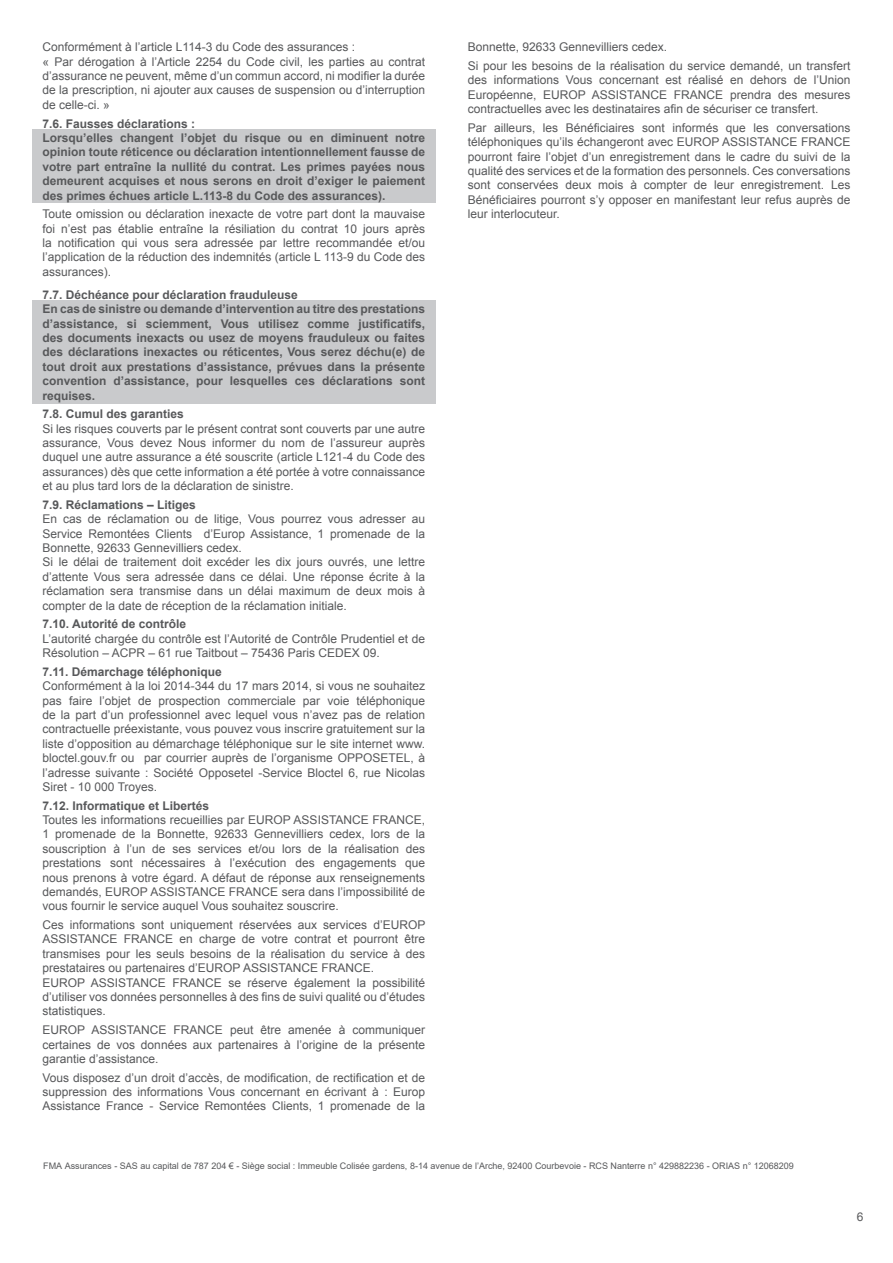
<style>
.page{position:relative;width:893px;height:1263px;background:#fff}
.page>*{position:absolute;margin:0;border:0;box-sizing:border-box;transform-origin:0 0}
.t1{font:12px/14.4px "Arial";color:#57585a;text-align:justify}
.t2{font:700 12px/14.4px "Arial";color:#57585a}
.t3{font:9px "Arial";color:#57585a}
</style>
<div class="page">
<div style="left:32px;top:301px;width:404px;height:103px;background:#c9cacc"></div>
<div style="left:32px;top:130px;width:404px;height:73px;background:#c9cacc"></div>
<p class="t1" style="left:43px;top:40px;width:384px;text-align:left">Conformément à l’article L114-3 du Code des assurances :<br>« Par dérogation à l’Article 2254 du Code civil, les parties au contrat d’assurance ne peuvent, même d’un commun accord, ni modifier la durée de la prescription, ni ajouter aux causes de suspension ou d’interruption de celle-ci. »</p>
<p class="t2" style="left:43px;top:117px;width:384px">7.6. Fausses déclarations :<br>Lorsqu’elles changent l’objet du risque ou en diminuent notre opinion toute réticence ou déclaration intentionnellement fausse de votre part entraîne la nullité du contrat. Les primes payées nous demeurent acquises et nous serons en droit d’exiger le paiement des primes échues article L.113-8 du Code des assurances).</p>
<p class="t1" style="left:43px;top:207px;width:384px">Toute omission ou déclaration inexacte de votre part dont la mauvaise foi n’est pas établie entraîne la résiliation du contrat 10 jours après la notification qui vous sera adressée par lettre recommandée et/ou l’application de la réduction des indemnités (article L 113-9 du Code des assurances).</p>
<p class="t2" style="left:43px;top:288px;width:384px">7.7. Déchéance pour déclaration frauduleuse<br>En cas de sinistre ou demande d’intervention au titre des prestations d’assistance, si sciemment, Vous utilisez comme justificatifs, des documents inexacts ou usez de moyens frauduleux ou faites des déclarations inexactes ou réticentes, Vous serez déchu(e) de tout droit aux prestations d’assistance, prévues dans la présente convention d’assistance, pour lesquelles ces déclarations sont requises.</p>
<p class="t2" style="left:43px;top:407px;width:143px">7.8. Cumul des garanties</p>
<p class="t1" style="left:43px;top:421px;width:384px">Si les risques couverts par le présent contrat sont couverts par une autre assurance, Vous devez Nous informer du nom de l’assureur auprès duquel une autre assurance a été souscrite (article L121-4 du Code des assurances) dès que cette information a été portée à votre connaissance et au plus tard lors de la déclaration de sinistre.</p>
<p class="t2" style="left:43px;top:498px;width:155px">7.9. Réclamations – Litiges</p>
<p class="t1" style="left:43px;top:512px;width:384px;text-align:left">En cas de réclamation ou de litige, Vous pourrez vous adresser au Service Remontées Clients d’Europ Assistance, 1 promenade de la Bonnette, 92633 Gennevilliers cedex.<br>Si le délai de traitement doit excéder les dix jours ouvrés, une lettre d’attente Vous sera adressée dans ce délai. Une réponse écrite à la réclamation sera transmise dans un délai maximum de deux mois à compter de la date de réception de la réclamation initiale.</p>
<p class="t2" style="left:43px;top:617px;width:145px">7.10. Autorité de contrôle</p>
<p class="t1" style="left:43px;top:631px;width:384px">L’autorité chargée du contrôle est l’Autorité de Contrôle Prudentiel et de<br>Résolution – ACPR – 61 rue Taitbout – 75436 Paris CEDEX 09.</p>
<p class="t2" style="left:43px;top:665px;width:181px">7.11. Démarchage téléphonique</p>
<p class="t1" style="left:43px;top:679px;width:384px">Conformément à la loi 2014-344 du 17 mars 2014, si vous ne souhaitez pas faire l’objet de prospection commerciale par voie téléphonique de la part d’un professionnel avec lequel vous n’avez pas de relation contractuelle préexistante, vous pouvez vous inscrire gratuitement sur la liste d’opposition au démarchage téléphonique sur le site internet www. bloctel.gouv.fr ou par courrier auprès de l’organisme OPPOSETEL, à l’adresse suivante : Société Opposetel -Service Bloctel 6, rue Nicolas Siret - 10 000 Troyes.</p>
<p class="t2" style="left:43px;top:798px;width:168px">7.12. Informatique et Libertés</p>
<p class="t1" style="left:43px;top:813px;width:384px">Toutes les informations recueillies par EUROP ASSISTANCE FRANCE, 1 promenade de la Bonnette, 92633 Gennevilliers cedex, lors de la souscription à l’un de ses services et/ou lors de la réalisation des prestations sont nécessaires à l’exécution des engagements que nous prenons à votre égard. A défaut de réponse aux renseignements demandés, EUROP ASSISTANCE FRANCE sera dans l’impossibilité de vous fournir le service auquel Vous souhaitez souscrire.</p>
<p class="t1" style="left:43px;top:918px;width:384px;text-align:left">Ces informations sont uniquement réservées aux services d’EUROP ASSISTANCE FRANCE en charge de votre contrat et pourront être transmises pour les seuls besoins de la réalisation du service à des prestataires ou partenaires d’EUROP ASSISTANCE FRANCE.<br>EUROP ASSISTANCE FRANCE se réserve également la possibilité d’utiliser vos données personnelles à des fins de suivi qualité ou d’études statistiques.</p>
<p class="t1" style="left:43px;top:1023px;width:384px">EUROP ASSISTANCE FRANCE peut être amenée à communiquer certaines de vos données aux partenaires à l’origine de la présente garantie d’assistance.</p>
<p class="t1" style="left:43px;top:1070px;width:384px">Vous disposez d’un droit d’accès, de modification, de rectification et de suppression des informations Vous concernant en écrivant à : Europ Assistance France - Service Remontées Clients, 1 promenade de la</p>
<p class="t1" style="left:468px;top:38px;width:384px;line-height:18.6px">Bonnette, 92633 Gennevilliers cedex.<br>Si pour les besoins de la réalisation du service demandé, un transfert</p>
<p class="t1" style="left:468px;top:73px;width:384px">des informations Vous concernant est réalisé en dehors de l’Union Européenne, EUROP ASSISTANCE FRANCE prendra des mesures contractuelles avec les destinataires afin de sécuriser ce transfert.</p>
<p class="t1" style="left:468px;top:120px;width:384px">Par ailleurs, les Bénéficiaires sont informés que les conversations téléphoniques qu’ils échangeront avec EUROP ASSISTANCE FRANCE pourront faire l’objet d’un enregistrement dans le cadre du suivi de la qualité des services et de la formation des personnels. Ces conversations sont conservées deux mois à compter de leur enregistrement. Les Bénéficiaires pourront s’y opposer en manifestant leur refus auprès de leur interlocuteur.</p>
<p class="t3" style="left:43px;top:1160px;width:752px">FMA Assurances - SAS au capital de 787 204 € - Siège social : Immeuble Colisée gardens, 8-14 avenue de l’Arche, 92400 Courbevoie - RCS Nanterre n° 429882236 - ORIAS n° 12068209</p>
<p class="t1" style="left:857px;top:1209px;width:8px">6</p>
</div>
